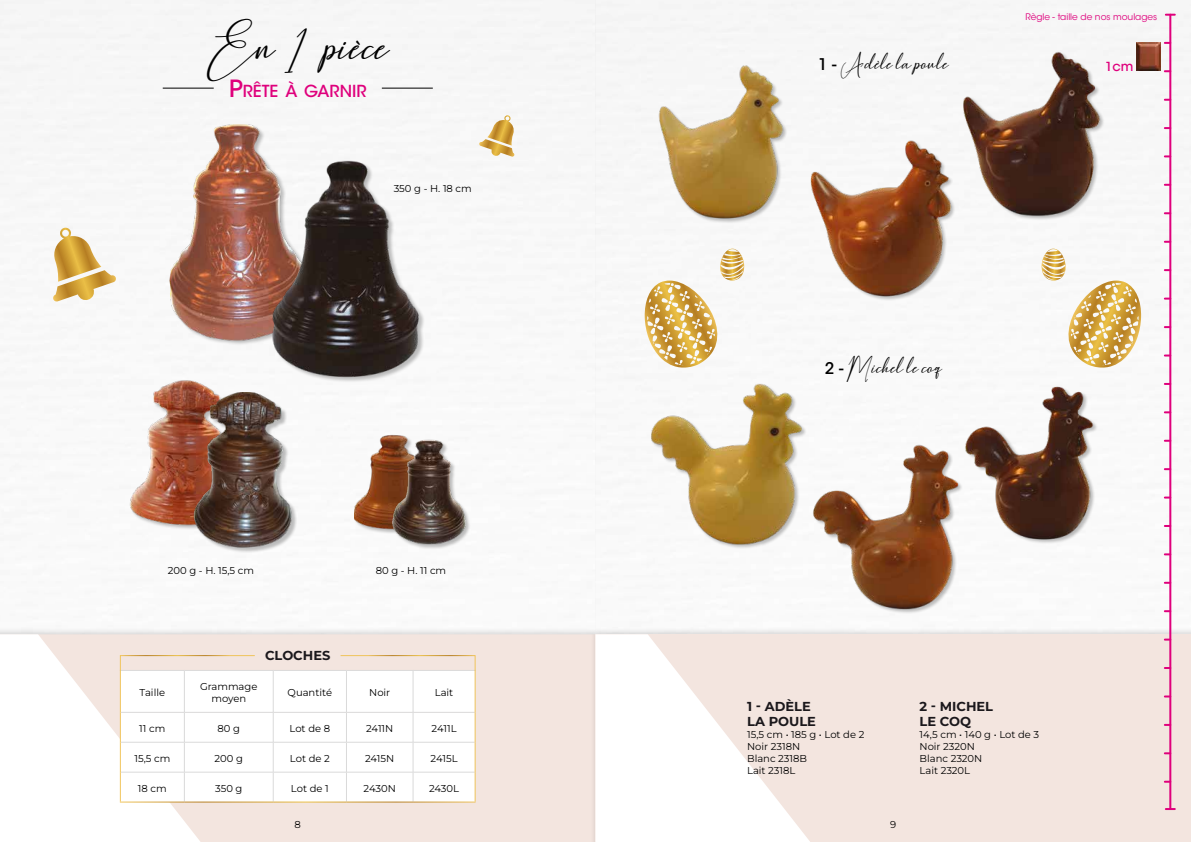
<style>
.page{position:relative;width:1191px;height:842px;background:#fff}
.page>*{position:absolute;margin:0;border:0;box-sizing:border-box;transform-origin:0 0}
.t1{font:39.9px "Hearth Stone";color:#000}
.t2{font:17.2px "Hearth Stone";color:#000}
.t3{font:500 16.5px "ITC Avant Garde Std";color:#df007c}
.t4{font:500 13.1px "ITC Avant Garde Std";color:#df007c}
.t5{font:100 13px/15px "Montserrat";color:#1b181c}
.t6{font:100 10px/12px "Montserrat";color:#000}
.t7{font:9px "ITC Avant Garde Std";color:#df007c}
.s1{font-size:23.6px}
.s2{font-family:"ITC Avant Garde Std";font-weight:500;font-size:16px}
.s3{font-size:12.4px}
</style>
<div class="page">
<div style="left:0;top:627px;width:601px;height:215px;background:#000;opacity:.15"></div>
<div style="left:201px;top:634px;width:389px;height:208px;background:#f3e5df"></div>
<img style="left:595px;top:0;width:596px;height:627px">
<div style="left:590px;top:627px;width:601px;height:215px;background:#000;opacity:.15"></div>
<div style="left:595px;top:634px;width:596px;height:208px;background:#f3e5df"></div>
<svg style="left:52px;top:228px;width:64px;height:74px"></svg>
<svg style="left:479px;top:115px;width:36px;height:42px"></svg>
<svg style="left:644px;top:249px;width:100px;height:120px"></svg>
<svg style="left:1041px;top:249px;width:100px;height:120px"></svg>
<svg style="left:595px;top:634px;width:215px;height:208px;fill:#fff"></svg>
<svg style="left:0;top:634px;width:201px;height:208px"></svg>
<hr style="left:163px;top:88px;width:51px;height:1px;background:#000">
<hr style="left:382px;top:88px;width:51px;height:1px;background:#000">
<div style="left:130px;top:380px;width:167px;height:173px;background:#fafafa"></div>
<img style="left:128px;top:380px;width:114px;height:148px">
<img style="left:193px;top:393px;width:101px;height:158px">
<svg style="left:119px;top:655px;width:357px;height:147px"></svg>
<div style="left:354px;top:435px;width:117px;height:114px;background:#000;opacity:.25"></div>
<img style="left:355px;top:428px;width:77px;height:107px">
<img style="left:392px;top:437px;width:75px;height:109px">
<img style="left:166px;top:121px;width:142px;height:221px">
<div style="left:273px;top:161px;width:152px;height:222px;background:#000;opacity:.25"></div>
<img style="left:271px;top:160px;width:151px;height:217px">
<div style="left:963px;top:52px;width:141px;height:169px;background:#000;opacity:.25"></div>
<img style="left:959px;top:49px;width:143px;height:169px">
<img style="left:803px;top:137px;width:154px;height:162px">
<div style="left:659px;top:66px;width:129px;height:158px;background:#f7f7f7"></div>
<img style="left:655px;top:62px;width:130px;height:161px">
<img style="left:962px;top:374px;width:142px;height:175px">
<img style="left:801px;top:434px;width:164px;height:178px">
<div style="left:651px;top:384px;width:156px;height:166px;background:#f9f9f9"></div>
<img style="left:646px;top:377px;width:155px;height:172px">
<img style="left:1136px;top:43px;width:24px;height:28px">
<hr style="left:1169px;top:15px;width:2px;height:794px;background:#df007c">
<svg style="left:1165px;top:14px;width:9px;height:2px"></svg>
<svg style="left:1165px;top:808px;width:9px;height:2px"></svg>
<h1 class="t1" style="left:206px;top:25px;width:185px">En 1 pièce</h1>
<h3 class="t3" style="left:229px;top:81px;width:139px"><span class="s1">P</span>RÊTE À GARNIR</h3>
<p class="t6" style="left:394px;top:182px;width:80px">350 g - H. 18 cm</p>
<p class="t6" style="left:168px;top:564px;width:88px">200 g - H. 15,5 cm</p>
<p class="t6" style="left:376px;top:564px;width:72px">80 g - H. 11 cm</p>
<h3 class="t5" style="left:265px;top:648px;width:67px">CLOCHES</h3>
<p class="t6" style="left:140px;top:686px;width:27px">Taille</p>
<p class="t6" style="left:200px;top:680px;width:59px;text-align:center">Grammage moyen</p>
<p class="t6" style="left:288px;top:686px;width:46px">Quantité</p>
<p class="t6" style="left:369px;top:686px;width:23px">Noir</p>
<p class="t6" style="left:435px;top:686px;width:20px">Lait</p>
<p class="t6" style="left:139px;top:722px;width:28px">11 cm</p>
<p class="t6" style="left:218px;top:722px;width:24px">80 g</p>
<p class="t6" style="left:289px;top:722px;width:42px">Lot de 8</p>
<p class="t6" style="left:366px;top:722px;width:29px">2411N</p>
<p class="t6" style="left:431px;top:722px;width:26px">2411L</p>
<p class="t6" style="left:134px;top:752px;width:37px">15,5 cm</p>
<p class="t6" style="left:215px;top:752px;width:30px">200 g</p>
<p class="t6" style="left:290px;top:752px;width:41px">Lot de 2</p>
<p class="t6" style="left:365px;top:752px;width:31px">2415N</p>
<p class="t6" style="left:430px;top:752px;width:28px">2415L</p>
<p class="t6" style="left:138px;top:782px;width:30px">18 cm</p>
<p class="t6" style="left:215px;top:782px;width:29px">350 g</p>
<p class="t6" style="left:291px;top:782px;width:39px">Lot de 1</p>
<p class="t6" style="left:363px;top:782px;width:34px">2430N</p>
<p class="t6" style="left:429px;top:782px;width:32px">2430L</p>
<p class="t6" style="left:294px;top:818px;width:8px">8</p>
<h2 class="t2" style="left:818px;top:54px;width:132px"><span class="s2">1 -</span> Adèle la poule</h2>
<p class="t7" style="left:1025px;top:12px;width:133px">Règle - taille de nos moulages</p>
<h3 class="t4" style="left:1105px;top:58px;width:30px"><span class="s3">1</span>cm</h3>
<h2 class="t2" style="left:825px;top:358px;width:119px"><span class="s2">2 -</span> Michel le coq</h2>
<h3 class="t5" style="left:747px;top:698px;width:70px">1 - ADÈLE<br>LA POULE</h3>
<p class="t6" style="left:747px;top:728px;width:119px">15,5 cm • 185 g • Lot de 2<br>Noir 2318N<br>Blanc 2318B<br>Lait 2318L</p>
<p class="t6" style="left:890px;top:818px;width:8px">9</p>
<h3 class="t5" style="left:919px;top:698px;width:75px">2 - MICHEL<br>LE COQ</h3>
<p class="t6" style="left:919px;top:728px;width:121px">14,5 cm • 140 g • Lot de 3<br>Noir 2320N<br>Blanc 2320N<br>Lait 2320L</p>
</div>
